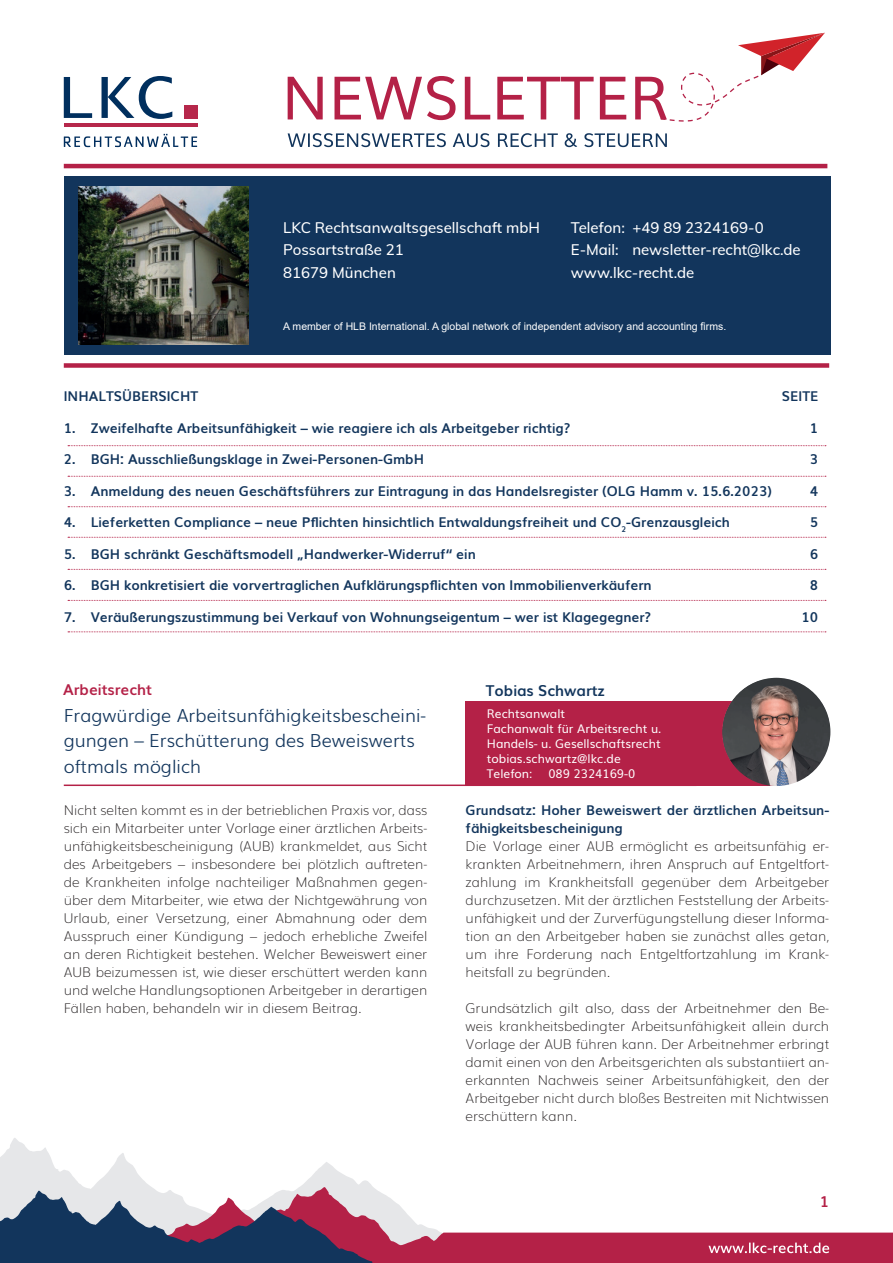
<style>
.page{position:relative;width:893px;height:1263px;background:#fff}
.page>*{position:absolute;margin:0;border:0;box-sizing:border-box;transform-origin:0 0}
.t1{font:300 18px/25.5px "Muli";color:#12355c}
.t2{font:500 15px/22.5px "Muli";color:#fff}
.t3{font:700 15px "Muli";color:#12355c}
.t4{font:700 15px "Muli";color:#b42147}
.t5{font:200 13.5px/18px "Muli";color:#231f20;text-align:justify}
.t6{font:700 13.5px/18px "Muli";color:#12355c}
.t7{font:12px/15px "Muli";color:#fff}
.t8{font:10.5px "Arial";color:#fff}
</style>
<div class="page">
<div style="left:64px;top:176px;width:766px;height:179px;background:#12355c"></div>
<svg style="left:0;top:1138px;width:373px;height:52px"></svg>
<svg style="left:6px;top:1187px;width:887px;height:76px"></svg>
<svg style="left:0;top:1190px;width:373px;height:73px;background:#6d6783"></svg>
<svg style="left:708px;top:1242px;width:121px;height:11px"></svg>
<svg style="left:64px;top:77px;width:28px;height:41px"></svg>
<svg style="left:102px;top:76px;width:70px;height:43px"></svg>
<div style="left:184px;top:105px;width:13px;height:13px;background:#b6274b"></div>
<hr style="left:64px;top:123px;width:133px;height:4px;background:#b6274b">
<svg style="left:64px;top:134px;width:133px;height:13px"></svg>
<svg style="left:288px;top:33px;width:537px;height:89px"></svg>
<svg style="left:288px;top:133px;width:379px;height:14px"></svg>
<hr style="left:64px;top:164px;width:763px;height:4px;background:#b42147">
<div style="left:64px;top:363px;width:765px;height:5px;background:#b42147"></div>
<img style="left:78px;top:187px;width:170px;height:158px">
<hr style="left:64px;top:784px;width:632px;height:2px;background:#b42147">
<div style="left:466px;top:701px;width:313px;height:85px;background:#b42147"></div>
<img style="left:722px;top:678px;width:108px;height:108px;border-radius:54px">
<svg style="left:68px;top:445px;width:758px;height:1px"></svg>
<svg style="left:68px;top:537px;width:758px;height:1px"></svg>
<svg style="left:68px;top:569px;width:758px;height:1px"></svg>
<svg style="left:68px;top:600px;width:758px;height:1px"></svg>
<svg style="left:68px;top:476px;width:758px;height:1px"></svg>
<svg style="left:68px;top:506px;width:758px;height:1px"></svg>
<svg style="left:68px;top:631px;width:758px;height:1px"></svg>
<p class="t2" style="left:283px;top:215px;width:258px">LKC Rechtsanwaltsgesellschaft mbH<br>Possartstraße 21<br>81679 München</p>
<p class="t2" style="left:571px;top:215px;width:231px">Telefon: +49 89 2324169-0<br>E-Mail: newsletter-recht@lkc.de www.lkc-recht.de</p>
<p class="t8" style="left:283px;top:319px;width:444px">A member of HLB International. A global network of independent advisory and accounting firms.</p>
<p class="t6" style="left:64px;top:387px;width:136px">INHALTSÜBERSICHT</p>
<p class="t6" style="left:782px;top:387px;width:38px">SEITE</p>
<p class="t6" style="left:64px;top:418px;width:508px">1. Zweifelhafte Arbeitsunfähigkeit – wie reagiere ich als Arbeitgeber richtig?</p>
<p class="t6" style="left:810px;top:418px;width:10px">1</p>
<p class="t6" style="left:64px;top:450px;width:362px">2. BGH: Ausschließungsklage in Zwei-Personen-GmbH</p>
<p class="t6" style="left:810px;top:450px;width:10px">3</p>
<p class="t6" style="left:64px;top:481px;width:710px">3. Anmeldung des neuen Geschäftsführers zur Eintragung in das Handelsregister (OLG Hamm v. 15.6.2023)</p>
<p class="t6" style="left:810px;top:481px;width:10px">4</p>
<p class="t6" style="left:64px;top:513px;width:668px">4. Lieferketten Compliance – neue Pflichten hinsichtlich Entwaldungsfreiheit und CO<sub>2</sub>-Grenzausgleich</p>
<p class="t6" style="left:810px;top:513px;width:10px">5</p>
<p class="t6" style="left:64px;top:544px;width:413px">5. BGH schränkt Geschäftsmodell „Handwerker-Widerruf“ ein</p>
<p class="t6" style="left:810px;top:544px;width:10px">6</p>
<p class="t6" style="left:64px;top:576px;width:589px">6. BGH konkretisiert die vorvertraglichen Aufklärungspflichten von Immobilienverkäufern</p>
<p class="t6" style="left:810px;top:576px;width:10px">8</p>
<p class="t6" style="left:64px;top:607px;width:589px">7. Veräußerungszustimmung bei Verkauf von Wohnungseigentum – wer ist Klagegegner?</p>
<p class="t6" style="left:802px;top:607px;width:18px">10</p>
<p class="t4" style="left:63px;top:678px;width:90px">Arbeitsrecht</p>
<p class="t3" style="left:486px;top:679px;width:121px">Tobias Schwartz</p>
<p class="t7" style="left:487px;top:705px;width:176px">Rechtsanwalt<br>Fachanwalt für Arbeitsrecht u.<br>Handels- u. Gesellschaftsrecht tobias.schwartz@lkc.de<br>Telefon:</p>
<h1 class="t1" style="left:64px;top:701px;width:364px">Fragwürdige Arbeitsunfähigkeitsbescheini&shy;gungen – Erschütterung des Beweiswerts oftmals möglich</h1>
<p class="t7" style="left:548px;top:765px;width:88px">089 2324169-0</p>
<p class="t5" style="left:64px;top:800px;width:365px">Nicht selten kommt es in der betrieblichen Praxis vor, dass sich ein Mitarbeiter unter Vorlage einer ärztlichen Arbeits&shy;unfähigkeitsbescheinigung (AUB) krankmeldet, aus Sicht des Arbeitgebers – insbesondere bei plötzlich auftreten&shy;de Krankheiten infolge nachteiliger Maßnahmen gegen&shy;über dem Mitarbeiter, wie etwa der Nichtgewährung von Urlaub, einer Versetzung, einer Abmahnung oder dem Ausspruch einer Kündigung – jedoch erhebliche Zweifel an deren Richtigkeit bestehen. Welcher Beweiswert einer AUB beizumessen ist, wie dieser erschüttert werden kann und welche Handlungsoptionen Arbeitgeber in derartigen Fällen haben, behandeln wir in diesem Beitrag.</p>
<p class="t6" style="left:466px;top:800px;width:365px">Grundsatz: Hoher Beweiswert der ärztlichen Arbeitsun&shy;fähigkeitsbescheinigung</p>
<p class="t5" style="left:466px;top:836px;width:365px">Die Vorlage einer AUB ermöglicht es arbeitsunfähig er&shy;krankten Arbeitnehmern, ihren Anspruch auf Entgeltfort&shy;zahlung im Krankheitsfall gegenüber dem Arbeitgeber durchzusetzen. Mit der ärztlichen Feststellung der Arbeits&shy;unfähigkeit und der Zurverfügungstellung dieser Informa&shy;tion an den Arbeitgeber haben sie zunächst alles getan, um ihre Forderung nach Entgeltfortzahlung im Krank&shy;heitsfall zu begründen.</p>
<p class="t5" style="left:466px;top:998px;width:365px">Grundsätzlich gilt also, dass der Arbeitnehmer den Be&shy;weis krankheitsbedingter Arbeitsunfähigkeit allein durch Vorlage der AUB führen kann. Der Arbeitnehmer erbringt damit einen von den Arbeitsgerichten als substantiiert an&shy;erkannten Nachweis seiner Arbeitsunfähigkeit, den der Arbeitgeber nicht durch bloßes Bestreiten mit Nichtwissen erschüttern kann.</p>
<p class="t4" style="left:820px;top:1189px;width:11px">1</p>
</div>
